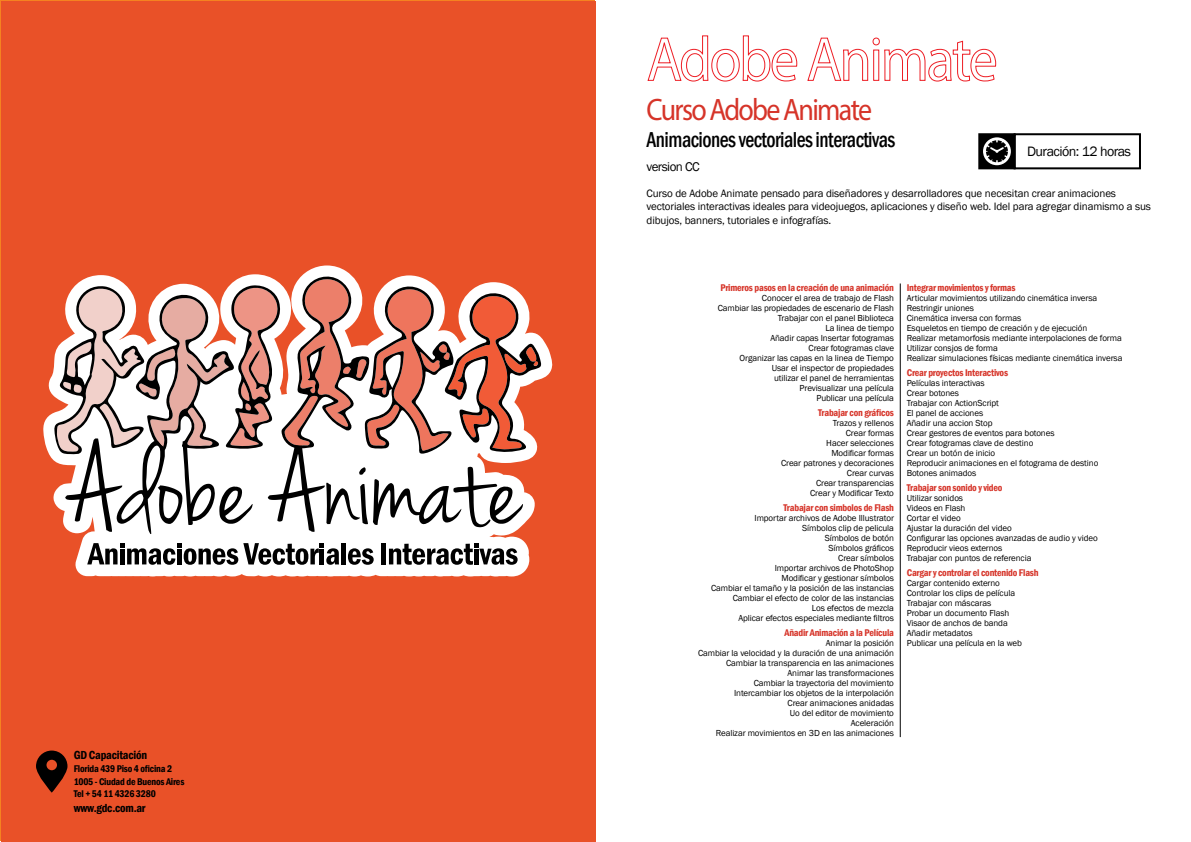
<style>
.page{position:relative;width:1191px;height:842px;background:#fff}
.page>*{position:absolute;margin:0;border:0;box-sizing:border-box;transform-origin:0 0}
.t1{font:31.1px "Myriad Pro";letter-spacing:-.06em;color:#d63429;scale:.9 1}
.t2{font:500 condensed 22.2px "Franklin Gothic";letter-spacing:-.025em;color:#000;scale:.9 1}
.t3{font:14px "Franklin Gothic";letter-spacing:-.04em;color:#000}
.t4{font:13px "Franklin Gothic";letter-spacing:-.04em;color:#000}
.t5{font:600 condensed 12px "Franklin Gothic";letter-spacing:-.02em;color:#000}
.t6{font:11px/13.2px "Franklin Gothic";letter-spacing:-.01em;color:#000}
.t7{font:600 condensed 10px "Franklin Gothic";letter-spacing:-.02em;color:#d63429}
.t8{font:600 condensed 10px/12.8px "Franklin Gothic";letter-spacing:-.02em;color:#000}
.t9{font:9px/10px "Franklin Gothic";letter-spacing:-.01em;color:#000;text-align:right}
</style>
<div class="page">
<svg style="left:647px;top:35px;width:150px;height:47px"></svg>
<svg style="left:807px;top:37px;width:189px;height:45px"></svg>
<hr style="left:899px;top:283px;width:1px;height:454px;background:#000">
<div style="left:979px;top:134px;width:35px;height:34px;background:#000"></div>
<div style="left:978px;top:133px;width:37px;height:36px;border:2px solid #000"></div>
<div style="left:1013px;top:133px;width:128px;height:36px;border:2px solid #000"></div>
<svg style="left:983px;top:137px;width:28px;height:28px"></svg>
<div style="left:1px;top:1px;width:594px;height:841px;background:#e95128"></div>
<svg style="left:43px;top:265px;width:510px;height:311px"></svg>
<svg style="left:87px;top:543px;width:252px;height:22px;background:#878787"></svg>
<div style="left:341px;top:543px;width:5px;height:21px;background:#000"></div>
<svg style="left:348px;top:548px;width:26px;height:17px"></svg>
<div style="left:381px;top:543px;width:5px;height:21px;background:#000"></div>
<svg style="left:389px;top:543px;width:128px;height:22px;background:#858585"></svg>
<svg style="left:54px;top:273px;width:488px;height:261px;background:#d1ada5"></svg>
<svg style="left:36px;top:750px;width:31px;height:43px"></svg>
<h3 class="t5" style="left:74px;top:747px;width:75px">GD Capacitación</h3>
<p class="t8" style="left:74px;top:762px;width:112px">Florida 439 Piso 4 oficina 2<br>1005 - Ciudad de Buenos Aires<br>Tel + 54 11 4326 3280</p>
<h3 class="t5" style="left:74px;top:800px;width:73px">www.gdc.com.ar</h3>
<h1 class="t1" style="left:646px;top:90px;width:252px">Curso Adobe Animate</h1>
<h2 class="t2" style="left:646px;top:125px;width:278px">Animaciones vectoriales interactivas</h2>
<h3 class="t4" style="left:646px;top:158px;width:55px">version CC</h3>
<p class="t6" style="left:646px;top:187px;width:506px">Curso de Adobe Animate pensado para diseñadores y desarrolladores que necesitan crear animaciones vectoriales interactivas ideales para videojuegos, aplicaciones y diseño web. Idel para agregar dinamismo a sus dibujos, banners, tutoriales e infografías.</p>
<h3 class="t3" style="left:1027px;top:143px;width:105px">Duración: 12 horas</h3>
<p class="t7" style="left:720px;top:280px;width:175px">Primeros pasos en la creación de una animación</p>
<p class="t9" style="left:717px;top:293px;width:178px">Conocer el area de trabajo de Flash<br>Cambiar las propiedades de escenario de Flash<br>Trabajar con el panel Biblioteca<br>La linea de tiempo<br>Añadir capas Insertar fotogramas<br>Crear fotogramas clave<br>Organizar las capas en la linea de Tiempo<br>Usar el inspector de propiedades<br>utilizar el panel de herramientas<br>Previsualizar una película<br>Publicar una película</p>
<p class="t7" style="left:818px;top:406px;width:77px">Trabajar con gráficos</p>
<p class="t9" style="left:781px;top:418px;width:114px">Trazos y rellenos<br>Crear formas<br>Hacer selecciones<br>Modificar formas<br>Crear patrones y decoraciones<br>Crear curvas<br>Crear transparencias<br>Crear y Modificar Texto</p>
<p class="t7" style="left:783px;top:501px;width:112px">Trabajar con simbolos de Flash</p>
<p class="t9" style="left:711px;top:513px;width:184px">Importar archivos de Adobe Illustrator<br>Símbolos clip de pelicula<br>Símbolos de botón<br>Símbolos gráficos<br>Crear símbolos<br>Importar archivos de PhotoShop<br>Modificar y gestionar símbolos<br>Cambiar el tamaño y la posición de las instancias<br>Cambiar el efecto de color de las instancias<br>Los efectos de mezcla<br>Aplicar efectos especiales mediante filtros</p>
<p class="t7" style="left:784px;top:626px;width:111px">Añadir Animación a la Película</p>
<p class="t9" style="left:698px;top:638px;width:197px">Animar la posición<br>Cambiar la velocidad y la duración de una animación Cambiar la transparencia en las animaciones Animar las transformaciones<br>Cambiar la trayectoria del movimiento<br>Intercambiar los objetos de la interpolación<br>Crear animaciones anidadas<br>Uo del editor de movimiento<br>Aceleración<br>Realizar movimientos en 3D en las animaciones</p>
<p class="t7" style="left:906px;top:280px;width:110px">Integrar movimientos y formas</p>
<p class="t9" style="left:906px;top:293px;width:217px;text-align:left">Articular movimientos utilizando cinemática inversa Restringir uniones<br>Cinemática inversa con formas<br>Esqueletos en tiempo de creación y de ejecución<br>Realizar metamorfosis mediante interpolaciones de forma Utilizar consjos de forma<br>Realizar simulaciones físicas mediante cinemática inversa</p>
<p class="t7" style="left:906px;top:366px;width:103px">Crear proyectos Interactivos</p>
<p class="t9" style="left:906px;top:378px;width:193px;text-align:left">Películas interactivas<br>Crear botones<br>Trabajar con ActionScript<br>El panel de acciones<br>Añadir una accion Stop<br>Crear gestores de eventos para botones<br>Crear fotogramas clave de destino<br>Crear un botón de inicio<br>Reproducir animaciones en el fotograma de destino<br>Botones animados</p>
<p class="t7" style="left:906px;top:481px;width:97px">Trabajar son sonido y video</p>
<p class="t9" style="left:906px;top:493px;width:193px;text-align:left">Utilizar sonidos<br>Videos en Flash<br>Cortar el video<br>Ajustar la duración del video<br>Configurar las opciones avanzadas de audio y video<br>Reproducir vieos externos<br>Trabajar con puntos de referencia</p>
<p class="t7" style="left:906px;top:566px;width:133px">Cargar y controlar el contenido Flash</p>
<p class="t9" style="left:906px;top:578px;width:117px;text-align:left">Cargar contenido externo<br>Controlar los clips de película<br>Trabajar con máscaras<br>Probar un documento Flash<br>Visaor de anchos de banda<br>Añadir metadatos<br>Publicar una película en la web</p>
</div>
